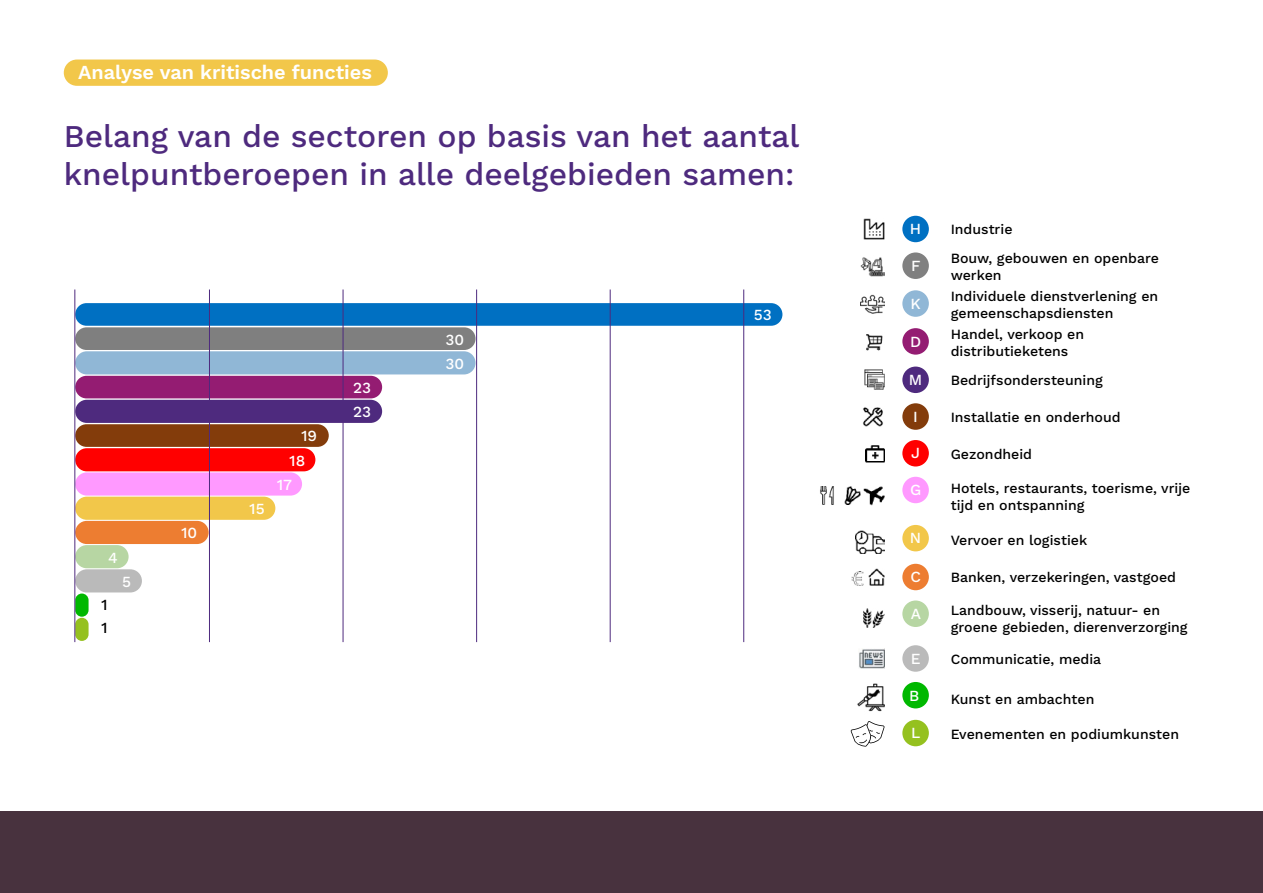
<style>
.page{position:relative;width:1263px;height:893px;background:#fff}
.page>*{position:absolute;margin:0;border:0;box-sizing:border-box;transform-origin:0 0}
.t1{font:500 31.65px/38px "Work Sans";color:#4e2a7e}
.t2{font:600 19.8px "Work Sans";color:#fff}
.t3{font:500 15.45px/24.2px "Work Sans";color:#fff}
.t4{font:500 15.45px/22.8px "Work Sans";color:#000}
.t5{font:500 14.1px/17px "Work Sans";color:#000}
</style>
<div class="page">
<div style="left:64px;top:60px;width:324px;height:26px;background:#f2c74a;border-radius:13px"></div>
<div style="left:75px;top:303px;width:707px;height:23px;background:#0070c2;border-radius:11px"></div>
<div style="left:75px;top:400px;width:307px;height:23px;background:#4e2a7e;border-radius:12px"></div>
<div style="left:75px;top:448px;width:240px;height:23px;background:#f00;border-radius:12px"></div>
<div style="left:75px;top:327px;width:400px;height:23px;background:#7f7f7f;border-radius:11px"></div>
<div style="left:75px;top:351px;width:400px;height:23px;background:#90b7d6;border-radius:12px"></div>
<div style="left:75px;top:521px;width:134px;height:23px;background:#ed7d31;border-radius:12px"></div>
<div style="left:75px;top:424px;width:254px;height:23px;background:#833c0b;border-radius:11px"></div>
<div style="left:75px;top:472px;width:227px;height:24px;background:#f9f;border-radius:12px"></div>
<div style="left:75px;top:545px;width:54px;height:23px;background:#b7d6a3;border-radius:12px"></div>
<div style="left:75px;top:376px;width:307px;height:22px;background:#941c72;border-radius:11px"></div>
<div style="left:75px;top:497px;width:200px;height:23px;background:#f2c74a;border-radius:12px"></div>
<div style="left:75px;top:569px;width:67px;height:23px;background:#bababa;border-radius:12px"></div>
<div style="left:75px;top:593px;width:14px;height:24px;background:#00b800;border-radius:7px"></div>
<div style="left:75px;top:618px;width:14px;height:23px;background:#95c11f;border-radius:7px"></div>
<hr style="left:74px;top:289px;width:1px;height:353px;background:#4e2a7e">
<hr style="left:209px;top:289px;width:1px;height:353px;background:#4e2a7e">
<hr style="left:343px;top:289px;width:1px;height:353px;background:#4e2a7e">
<hr style="left:476px;top:289px;width:1px;height:353px;background:#4e2a7e">
<hr style="left:610px;top:289px;width:1px;height:353px;background:#4e2a7e">
<hr style="left:743px;top:289px;width:1px;height:353px;background:#4e2a7e">
<img style="left:863px;top:218px;width:21px;height:22px">
<div style="left:902px;top:216px;width:27px;height:26px;background:#0070c2;border-radius:50%"></div>
<img style="left:860px;top:257px;width:24px;height:20px">
<div style="left:902px;top:252px;width:27px;height:27px;background:#808080;border-radius:50%"></div>
<img style="left:860px;top:294px;width:24px;height:20px">
<div style="left:902px;top:290px;width:27px;height:27px;background:#90b7d6;border-radius:50%"></div>
<img style="left:866px;top:334px;width:17px;height:17px">
<div style="left:902px;top:328px;width:27px;height:27px;background:#941c72;border-radius:50%"></div>
<img style="left:864px;top:370px;width:20px;height:20px">
<div style="left:902px;top:367px;width:27px;height:26px;background:#4e2a7e;border-radius:50%"></div>
<img style="left:863px;top:407px;width:20px;height:20px">
<div style="left:902px;top:403px;width:27px;height:27px;background:#833c0b;border-radius:50%"></div>
<img style="left:865px;top:445px;width:19px;height:18px">
<div style="left:902px;top:440px;width:27px;height:26px;background:#f00;border-radius:50%"></div>
<img style="left:820px;top:487px;width:14px;height:18px">
<img style="left:844px;top:487px;width:17px;height:17px">
<img style="left:864px;top:486px;width:20px;height:20px">
<div style="left:902px;top:477px;width:27px;height:26px;background:#f9f;border-radius:50%"></div>
<img style="left:856px;top:530px;width:28px;height:23px">
<div style="left:902px;top:525px;width:27px;height:26px;background:#f2c74a;border-radius:50%"></div>
<svg style="left:851px;top:572px;width:13px;height:13px"></svg>
<img style="left:868px;top:569px;width:16px;height:16px">
<div style="left:902px;top:564px;width:27px;height:26px;background:#ed7d31;border-radius:50%"></div>
<img style="left:864px;top:608px;width:20px;height:19px">
<div style="left:902px;top:600px;width:27px;height:27px;background:#b7d6a3;border-radius:50%"></div>
<img style="left:859px;top:649px;width:25px;height:20px">
<div style="left:902px;top:645px;width:27px;height:27px;background:#bababa;border-radius:50%"></div>
<img style="left:857px;top:683px;width:27px;height:29px">
<div style="left:902px;top:682px;width:27px;height:26px;background:#00b800;border-radius:50%"></div>
<svg style="left:851px;top:721px;width:33px;height:26px"></svg>
<div style="left:902px;top:720px;width:27px;height:26px;background:#95c11f;border-radius:50%"></div>
<div style="left:0;top:811px;width:1263px;height:82px;background:#48323e"></div>
<h2 class="t2" style="left:78px;top:61px;width:295px">Analyse van kritische functies</h2>
<h1 class="t1" style="left:64px;top:119px;width:737px">Belang van de sectoren op basis van het aantal knelpuntberoepen in alle deelgebieden samen:</h1>
<p class="t3" style="left:108px;top:546px;width:11px">4</p>
<p class="t4" style="left:101px;top:594px;width:8px">1<br>1</p>
<p class="t3" style="left:122px;top:570px;width:10px">5</p>
<p class="t3" style="left:181px;top:522px;width:18px">10</p>
<p class="t3" style="left:249px;top:497px;width:17px">15</p>
<p class="t3" style="left:301px;top:425px;width:18px">19</p>
<p class="t3" style="left:289px;top:449px;width:18px">18</p>
<p class="t3" style="left:277px;top:473px;width:17px">17</p>
<p class="t3" style="left:353px;top:376px;width:20px">23</p>
<p class="t3" style="left:353px;top:401px;width:20px">23</p>
<p class="t3" style="left:445px;top:328px;width:20px">30<br>30</p>
<p class="t3" style="left:754px;top:304px;width:20px">53</p>
<p class="t3" style="left:910px;top:217px;width:13px">H</p>
<p class="t5" style="left:951px;top:222px;width:63px">Industrie</p>
<p class="t3" style="left:911px;top:254px;width:11px">F</p>
<p class="t5" style="left:951px;top:251px;width:210px">Bouw, gebouwen en openbare werken</p>
<p class="t3" style="left:910px;top:292px;width:12px">K</p>
<p class="t5" style="left:951px;top:288px;width:209px">Individuele dienstverlening en gemeenschapsdiensten</p>
<p class="t3" style="left:910px;top:330px;width:13px">D</p>
<p class="t5" style="left:951px;top:326px;width:135px">Handel, verkoop en distributieketens</p>
<p class="t3" style="left:909px;top:368px;width:15px">M</p>
<p class="t5" style="left:951px;top:373px;width:154px">Bedrijfsondersteuning</p>
<p class="t3" style="left:913px;top:405px;width:6px">I</p>
<p class="t5" style="left:951px;top:409px;width:171px">Installatie en onderhoud</p>
<p class="t3" style="left:911px;top:442px;width:10px">J</p>
<p class="t5" style="left:951px;top:446px;width:83px">Gezondheid</p>
<p class="t3" style="left:910px;top:478px;width:13px">G</p>
<p class="t5" style="left:951px;top:480px;width:241px">Hotels, restaurants, toerisme, vrije tijd en ontspanning</p>
<p class="t3" style="left:910px;top:527px;width:13px">N</p>
<p class="t5" style="left:951px;top:532px;width:138px">Vervoer en logistiek</p>
<p class="t3" style="left:910px;top:565px;width:12px">C</p>
<p class="t5" style="left:951px;top:570px;width:227px">Banken, verzekeringen, vastgoed</p>
<p class="t3" style="left:911px;top:602px;width:12px">A</p>
<p class="t5" style="left:951px;top:602px;width:238px">Landbouw, visserij, natuur- en groene gebieden, dierenverzorging</p>
<p class="t3" style="left:911px;top:647px;width:11px">E</p>
<p class="t5" style="left:951px;top:651px;width:152px">Communicatie, media</p>
<p class="t3" style="left:909px;top:684px;width:12px">B</p>
<p class="t5" style="left:951px;top:691px;width:145px">Kunst en ambachten</p>
<p class="t3" style="left:911px;top:721px;width:11px">L</p>
<p class="t5" style="left:951px;top:726px;width:230px">Evenementen en podiumkunsten</p>
</div>
